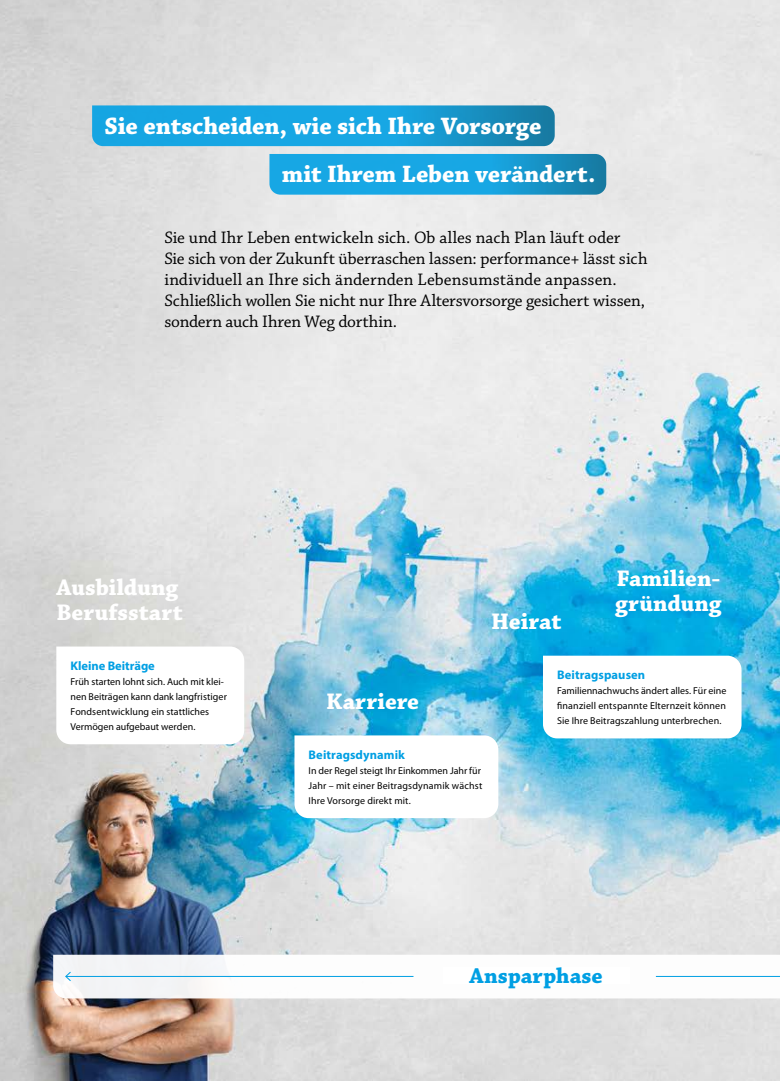
<style>
.page{position:relative;width:780px;height:1081px;background:#fff}
.page>*{position:absolute;margin:0;border:0;box-sizing:border-box;transform-origin:0 0}
.t1{font:700 25px/48.9px "Chaparral Pro";letter-spacing:-.005em;color:#fff}
.t2{font:700 23.75px/25px "Chaparral Pro";letter-spacing:.005em;color:#fff}
.t3{font:700 22.5px "Chaparral Pro";letter-spacing:.005em;color:#009fe3}
.t4{font:17.5px/21px "Chaparral Pro";color:#000}
.t5{font:700 12.5px "Myriad Pro";letter-spacing:.005em;color:#009fe3}
.t6{font:10px/15px "Myriad Pro";letter-spacing:.005em;color:#000}
</style>
<div class="page">
<img style="left:0;top:0;width:780px;height:1081px">
<svg style="left:53px;top:954px;width:727px;height:44px"></svg>
<div style="left:443px;top:967px;width:186px;height:17px;background:#fff"></div>
<svg style="left:92px;top:105px;width:462px;height:41px;background:#199fd7"></svg>
<svg style="left:269px;top:154px;width:337px;height:41px;background:#1aa0d8"></svg>
<svg style="left:56px;top:646px;width:188px;height:98px"></svg>
<svg style="left:294px;top:735px;width:204px;height:83px"></svg>
<svg style="left:543px;top:656px;width:198px;height:82px"></svg>
<h1 class="t1" style="left:282px;top:102px;width:315px;text-indent:-177px">Sie entscheiden, wie sich Ihre Vorsorge<br>mit Ihrem Leben verändert.</h1>
<p class="t4" style="left:164px;top:228px;width:484px">Sie und Ihr Leben entwickeln sich. Ob alles nach Plan läuft oder<br>Sie sich von der Zukunft überraschen lassen: performance+ lässt sich individuell an Ihre sich ändernden Lebensumstände anpassen.<br>Schließlich wollen Sie nicht nur Ihre Altersvorsorge gesichert wissen, sondern auch Ihren Weg dorthin.</p>
<h2 class="t2" style="left:56px;top:575px;width:128px">Ausbildung<br>Berufsstart</h2>
<p class="t5" style="left:70px;top:658px;width:86px">Kleine Beiträge</p>
<p class="t6" style="left:70px;top:674px;width:158px">Früh starten lohnt sich. Auch mit klei&shy;nen Beiträgen kann dank langfristiger Fondsentwicklung ein stattliches Vermögen aufgebaut werden.</p>
<h2 class="t2" style="left:491px;top:609px;width:72px">Heirat</h2>
<h2 class="t2" style="left:615px;top:567px;width:108px">Familien&shy;gründung</h2>
<h2 class="t2" style="left:326px;top:689px;width:94px">Karriere</h2>
<p class="t5" style="left:308px;top:746px;width:98px">Beitragsdynamik</p>
<p class="t6" style="left:308px;top:763px;width:175px">In der Regel steigt Ihr Einkommen Jahr für<br>Jahr – mit einer Beitragsdynamik wächst<br>Ihre Vorsorge direkt mit.</p>
<p class="t5" style="left:557px;top:667px;width:90px">Beitragspausen</p>
<p class="t6" style="left:557px;top:683px;width:171px;text-align:justify">Familiennachwuchs ändert alles. Für eine finanziell entspannte Elternzeit können Sie Ihre Beitragszahlung unterbrechen.</p>
<h3 class="t3" style="left:469px;top:962px;width:135px">Ansparphase</h3>
</div>
